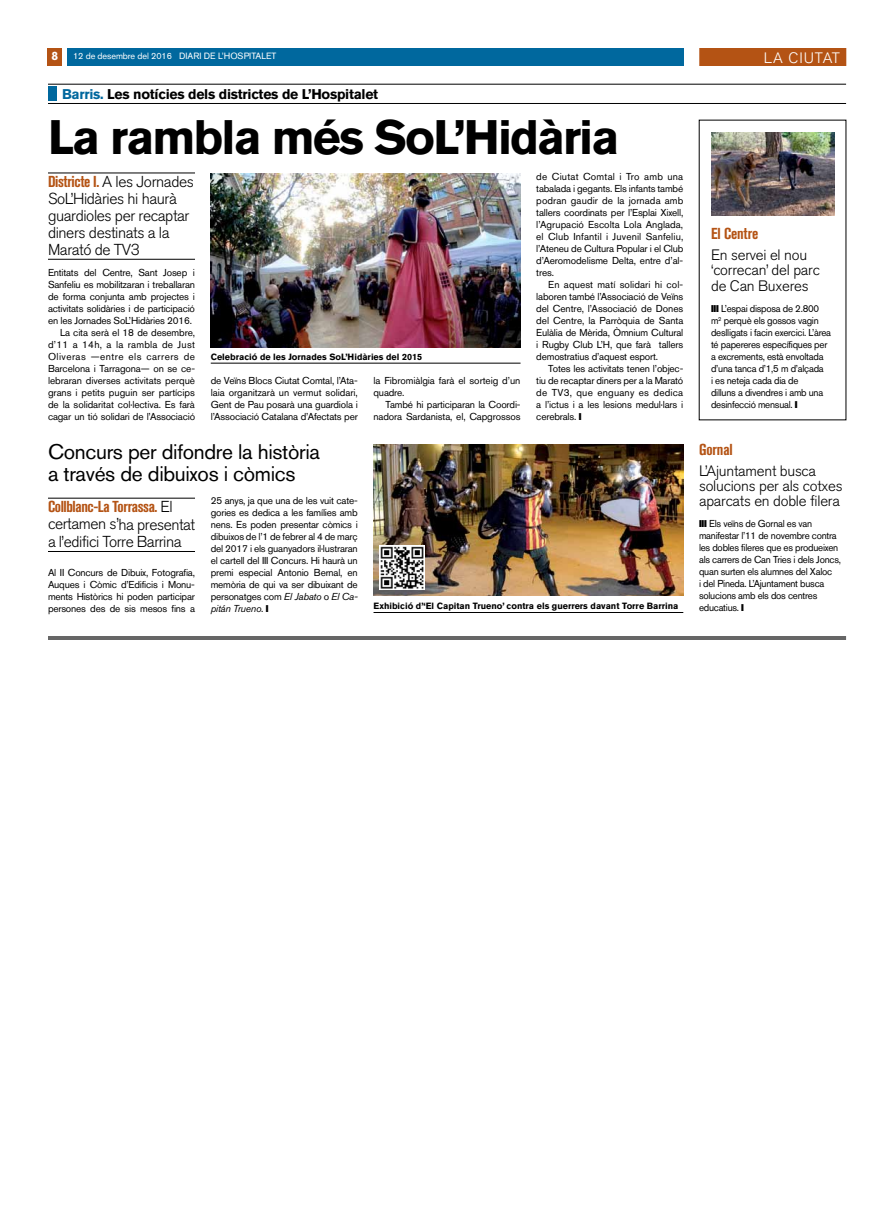
<style>
.page{position:relative;width:893px;height:1220px;background:#fff}
.page>*{position:absolute;margin:0;border:0;box-sizing:border-box;transform-origin:0 0}
.t1{font:700 48px "Akzidenz Grotesk BQ";letter-spacing:-.04em;color:#000}
.t2{font:21px/22px "Akzidenz Grotesk BQ";letter-spacing:-.015em;color:#000}
.t3{font:300 15.8px/17px "Akzidenz Grotesk BQ";letter-spacing:-.025em;color:#000}
.t4{font:700 condensed 15.8px "Akzidenz Grotesk BQ";letter-spacing:-.01em;color:#b45314}
.t5{font:300 15px/15px "Akzidenz Grotesk BQ";letter-spacing:-.015em;color:#000}
.t6{font:300 15px "Akzidenz Grotesk BQ";letter-spacing:.06em;color:#fff}
.t7{font:700 14px "Akzidenz Grotesk BQ";letter-spacing:-.02em;color:#000}
.t8{font:10px/12px "Akzidenz Grotesk BQ";letter-spacing:-.02em;color:#000;text-align:justify}
.t9{font:10px "Akzidenz Grotesk BQ";letter-spacing:.045em;color:#000}
.t10{font:10px "Akzidenz Grotesk BQ";letter-spacing:.02em;color:#000}
.t11{font:700 9px "Akzidenz Grotesk BQ";color:#000}
.t12{font:9px "Akzidenz Grotesk BQ";letter-spacing:-.01em;color:#fff}
.s1{font-weight:700;font-size:12px}
.s2{font-style:inherit}
.s3{color:#00689e}
.s4{font-weight:700;font-stretch:condensed;color:#b45314}
.s5{font-style:italic}
</style>
<div class="page">
<div style="left:67px;top:48px;width:616px;height:18px;background:#00689e"></div>
<div style="left:48px;top:48px;width:14px;height:18px;background:#b45314"></div>
<div style="left:699px;top:48px;width:147px;height:18px;background:#b45314"></div>
<hr style="left:48px;top:636px;width:798px;height:4px;background:#666">
<img style="left:711px;top:132px;width:123px;height:84px">
<hr style="left:48px;top:84px;width:798px;height:1px;background:#000">
<hr style="left:48px;top:103px;width:798px;height:1px;background:#000">
<hr style="left:48px;top:173px;width:147px;height:1px;background:#000">
<hr style="left:48px;top:259px;width:147px;height:1px;background:#000">
<img style="left:211px;top:173px;width:309px;height:175px">
<hr style="left:211px;top:363px;width:310px;height:1px;background:#000">
<img style="left:374px;top:444px;width:309px;height:152px">
<hr style="left:374px;top:612px;width:309px;height:1px;background:#000">
<hr style="left:48px;top:498px;width:147px;height:1px;background:#000">
<hr style="left:48px;top:551px;width:147px;height:1px;background:#000">
<img style="left:380px;top:545px;width:44px;height:45px">
<div style="left:48px;top:86px;width:8px;height:15px;background:#00689e"></div>
<p class="t12" style="left:52px;top:51px;width:226px"><span class="s1">8</span> 12 de desembre del 2016 <span class="s2">DIARI DE L’HOSPITALET</span></p>
<h3 class="t6" style="left:764px;top:49px;width:78px">la ciutat</h3>
<h3 class="t7" style="left:62px;top:86px;width:318px"><span class="s3">Barris.</span> Les notícies dels districtes de L’Hospitalet</h3>
<h1 class="t1" style="left:48px;top:109px;width:573px">La rambla més SoL’Hidària</h1>
<h3 class="t3" style="left:48px;top:173px;width:147px"><span class="s4">Districte I.</span> A les Jornades<br>SoL’Hidàries hi haurà guardioles per recaptar diners destinats a la<br>Marató de TV3</h3>
<p class="t8" style="left:536px;top:170px;width:149px">de Ciutat Comtal i Tro amb una tabalada i gegants. Els infants també podran gaudir de la jornada amb tallers coordinats per l’Esplai Xixell, l’Agrupació Escolta Lola Anglada, el Club Infantil i Juvenil Sanfeliu, l’Ateneu de Cultura Popular i el Club d’Aeromodelisme Delta, entre d’al· tres.</p>
<p class="t8" style="left:536px;top:278px;width:149px;text-indent:12px">En aquest matí solidari hi col· laboren també l’Associació de Veïns del Centre, l’Associació de Dones del Centre, la Parròquia de Santa Eulàlia de Mèrida, Òmnium Cultural i Rugby Club L’H, que farà tallers demostratius d’aquest esport.</p>
<p class="t8" style="left:536px;top:362px;width:149px;text-indent:12px">Totes les activitats tenen l’objec· tiu de recaptar diners per a la Marató de TV3, que enguany es dedica a l’ictus i a les lesions medul·lars i cerebrals.</p>
<p class="t8" style="left:48px;top:266px;width:149px">Entitats del Centre, Sant Josep i</p>
<p class="t8" style="left:48px;top:278px;width:149px">Sanfeliu es mobilitzaran i treballaran</p>
<p class="t8" style="left:48px;top:290px;width:149px">de forma conjunta amb projectes i</p>
<p class="t8" style="left:48px;top:302px;width:149px">activitats solidàries i de participació</p>
<p class="t8" style="left:48px;top:314px;width:145px">en les Jornades SoL’Hidàries 2016.</p>
<p class="t8" style="left:60px;top:326px;width:137px">La cita serà el 18 de desembre,</p>
<p class="t10" style="left:48px;top:339px;width:148px">d’11 a 14h, a la rambla de Just</p>
<p class="t9" style="left:48px;top:351px;width:148px">Oliveras —entre els carrers de</p>
<p class="t8" style="left:48px;top:362px;width:149px">Barcelona i Tarragona— on se ce·</p>
<p class="t8" style="left:48px;top:374px;width:149px">lebraran diverses activitats perquè</p>
<p class="t8" style="left:48px;top:386px;width:148px">grans i petits puguin ser partícips</p>
<p class="t8" style="left:48px;top:398px;width:148px">de la solidaritat col·lectiva. Es farà</p>
<p class="t8" style="left:48px;top:410px;width:149px">cagar un tió solidari de l’Associació</p>
<p class="t11" style="left:211px;top:352px;width:213px">Celebració de les Jornades SoL’Hidàries del 2015</p>
<p class="t8" style="left:211px;top:374px;width:149px">de Veïns Blocs Ciutat Comtal, l’Ata· laia organitzarà un vermut solidari, Gent de Pau posarà una guardiola i l’Associació Catalana d’Afectats per</p>
<p class="t8" style="left:374px;top:374px;width:148px">la Fibromiàlgia farà el sorteig d’un quadre.</p>
<p class="t8" style="left:374px;top:398px;width:149px;text-align:right">També hi participaran la Coordi· nadora Sardanista, el, Capgrossos</p>
<h2 class="t2" style="left:48px;top:440px;width:273px">Concurs per difondre la història a través de dibuixos i còmics</h2>
<h3 class="t3" style="left:48px;top:498px;width:148px;line-height:17.6px"><span class="s4">Collblanc-La Torrassa.</span> El certamen s’ha presentat a l’edifici Torre Barrina</h3>
<p class="t8" style="left:48px;top:566px;width:149px">Al II Concurs de Dibuix, Fotografia, Auques i Còmic d’Edificis i Monu· ments Històrics hi poden participar persones des de sis mesos fins a</p>
<p class="t8" style="left:211px;top:494px;width:149px">25 anys, ja que una de les vuit cate· gories es dedica a les famílies amb nens. Es poden presentar còmics i dibuixos de l’1 de febrer al 4 de març del 2017 i els guanyadors il·lustraran el cartell del III Concurs. Hi haurà un premi especial Antonio Bernal, en memòria de qui va ser dibuixant de personatges com <span class="s5">El Jabato</span> o <span class="s5">El Ca&shy;pitán Trueno</span>.</p>
<p class="t11" style="left:374px;top:601px;width:306px">Exhibició d’‘El Capitan Trueno’ contra els guerrers davant Torre Barrina</p>
<h3 class="t4" style="left:711px;top:225px;width:49px">El Centre</h3>
<h3 class="t5" style="left:711px;top:247px;width:110px;line-height:15.5px">En servei el nou ‘correcan’ del parc de Can Buxeres</h3>
<p class="t8" style="left:711px;top:302px;width:122px;text-align:left;text-indent:10px">L’espai disposa de 2.800 m<sup>2</sup> perquè els gossos vagin deslligats i facin exercici. L’àrea té papereres específiques per a excrements, està envoltada d’una tanca d’1,5 m d’alçada<br>i es neteja cada dia de<br>dilluns a divendres i amb una desinfecció mensual.</p>
<h3 class="t4" style="left:699px;top:441px;width:35px">Gornal</h3>
<h3 class="t5" style="left:699px;top:464px;width:145px">L’Ajuntament busca solucions per als cotxes aparcats en doble filera</h3>
<p class="t8" style="left:699px;top:518px;width:143px;text-align:left;text-indent:10px">Els veïns de Gornal es van manifestar l’11 de novembre contra les dobles fileres que es produeixen als carrers de Can Tries i dels Joncs, quan surten els alumnes del Xaloc<br>i del Pineda. L’Ajuntament busca solucions amb els dos centres educatius.</p>
</div>
